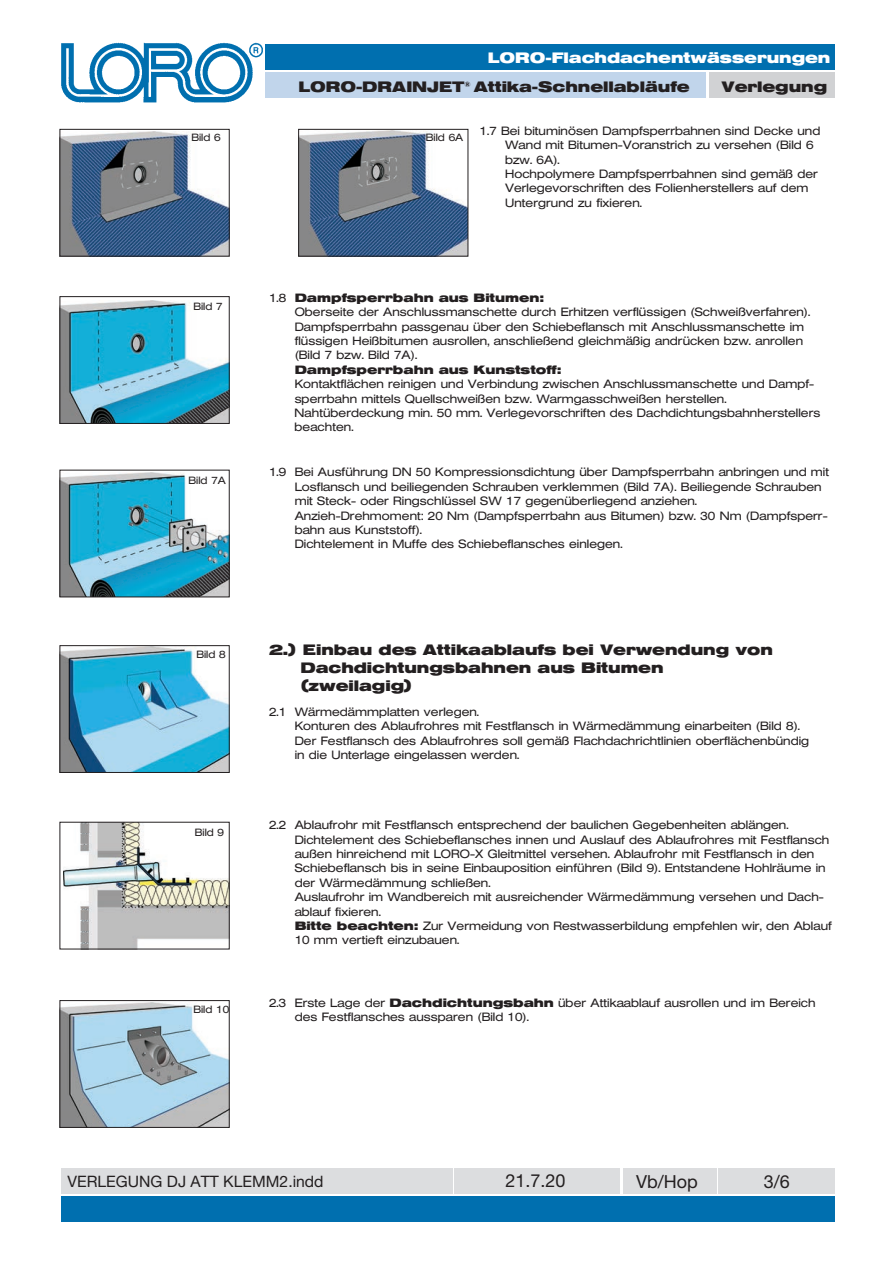
<style>
.page{position:relative;width:893px;height:1263px;background:#fff}
.page>*{position:absolute;margin:0;border:0;box-sizing:border-box;transform-origin:0 0}
.t1{font:18px "Helvetica Neue LT Std";color:#231f20}
.t2{font:15.75px "Helvetica Neue LT Std";color:#231f20}
.t3{font:700 15px/18px "Helvetica Extended BQ";color:#231f20}
.t4{font:700 15px "Helvetica Extended BQ";color:#fff}
.t5{font:300 12px/14.4px "Helvetica Extended BQ";color:#231f20}
.t6{font:700 12px "Helvetica Extended BQ";color:#231f20}
.t7{font:300 10.5px "Helvetica Extended BQ";color:#231f20}
.s1{font-weight:700}
</style>
<div class="page">
<img style="left:61px;top:42px;width:202px;height:61px">
<div style="left:266px;top:45px;width:569px;height:25px;background:#006faf"></div>
<div style="left:709px;top:72px;width:126px;height:26px;background:#d1d2d4"></div>
<div style="left:266px;top:72px;width:440px;height:26px;background:#c1d5eb"></div>
<div style="left:61px;top:1196px;width:774px;height:26px;background:#006faf"></div>
<div style="left:61px;top:1168px;width:391px;height:25px;background:#dcdddf"></div>
<div style="left:454px;top:1168px;width:166px;height:25px;background:#dcdddf"></div>
<div style="left:623px;top:1168px;width:93px;height:25px;background:#dcdddf"></div>
<div style="left:719px;top:1168px;width:116px;height:25px;background:#dcdddf"></div>
<img style="left:62px;top:301px;width:166px;height:121px">
<div style="left:60px;top:296px;width:170px;height:128px;border:1px solid #231f20"></div>
<img style="left:62px;top:473px;width:166px;height:122px">
<div style="left:60px;top:470px;width:170px;height:127px;border:1px solid #231f20"></div>
<img style="left:62px;top:647px;width:166px;height:124px">
<div style="left:60px;top:645px;width:170px;height:128px;border:1px solid #231f20"></div>
<img style="left:64px;top:824px;width:164px;height:123px">
<div style="left:60px;top:822px;width:170px;height:127px;border:1px solid #231f20"></div>
<img style="left:62px;top:1002px;width:166px;height:124px">
<div style="left:60px;top:1000px;width:170px;height:128px;border:1px solid #231f20"></div>
<img style="left:62px;top:131px;width:166px;height:124px">
<div style="left:60px;top:129px;width:170px;height:128px;border:1px solid #231f20"></div>
<img style="left:300px;top:131px;width:166px;height:124px">
<div style="left:298px;top:129px;width:170px;height:128px;border:1px solid #231f20"></div>
<p class="t4" style="left:488px;top:49px;width:344px">LORO-Flachdachentwässerungen</p>
<p class="t3" style="left:298px;top:78px;width:393px">LORO-DRAINJET<sup>®</sup> Attika-Schnellabläufe</p>
<p class="t3" style="left:722px;top:78px;width:107px">Verlegung</p>
<p class="t7" style="left:191px;top:132px;width:31px">Bild 6</p>
<p class="t7" style="left:426px;top:131px;width:39px">Bild 6A</p>
<p class="t5" style="left:505px;top:124px;width:317px;text-indent:-26px">1.7 Bei bituminösen Dampfsperrbahnen sind Decke und Wand mit Bitumen-Voranstrich zu versehen (Bild 6 bzw. 6A).<br>Hochpolymere Dampfsperrbahnen sind gemäß der Verlegevorschriften des Folienherstellers auf dem Untergrund zu fixieren.</p>
<p class="t7" style="left:193px;top:300px;width:31px">Bild 7</p>
<p class="t7" style="left:189px;top:474px;width:39px">Bild 7A</p>
<p class="t7" style="left:196px;top:649px;width:31px">Bild 8</p>
<p class="t7" style="left:195px;top:827px;width:31px">Bild 9</p>
<p class="t7" style="left:193px;top:1003px;width:37px">Bild 10</p>
<p class="t5" style="left:295px;top:291px;width:517px;text-indent:-26px">1.8 <span class="s1">Dampfsperrbahn aus Bitumen:<br></span>Oberseite der Anschlussmanschette durch Erhitzen verflüssigen (Schweißverfahren).<br>Dampfsperrbahn passgenau über den Schiebeflansch mit Anschlussmanschette im flüssigen Heißbitumen ausrollen, anschließend gleichmäßig andrücken bzw. anrollen (Bild 7 bzw. Bild 7A).</p>
<p class="t6" style="left:295px;top:363px;width:268px">Dampfsperrbahn aus Kunststoff:</p>
<p class="t5" style="left:295px;top:377px;width:527px">Kontaktflächen reinigen und Verbindung zwischen Anschlussmanschette und Dampf&shy;sperrbahn mittels Quellschweißen bzw. Warmgasschweißen herstellen.<br>Nahtüberdeckung min. 50 mm. Verlegevorschriften des Dachdichtungsbahnherstellers beachten.</p>
<p class="t5" style="left:295px;top:465px;width:536px;text-indent:-26px">1.9 Bei Ausführung DN 50 Kompressionsdichtung über Dampfsperrbahn anbringen und mit Losflansch und beiliegenden Schrauben verklemmen (Bild 7A). Beiliegende Schrauben mit Steck- oder Ringschlüssel SW 17 gegenüberliegend anziehen.<br>Anzieh-Drehmoment: 20 Nm (Dampfsperrbahn aus Bitumen) bzw. 30 Nm (Dampfsperr&shy;bahn aus Kunststoff).<br>Dichtelement in Muffe des Schiebeflansches einlegen.</p>
<p class="t3" style="left:300px;top:641px;width:474px;text-indent:-31px">2.) Einbau des Attikaablaufs bei Verwendung von<br>Dachdichtungsbahnen aus Bitumen (zweilagig)</p>
<p class="t5" style="left:295px;top:705px;width:516px;text-indent:-26px">2.1 Wärmedämmplatten verlegen.<br>Konturen des Ablaufrohres mit Festflansch in Wärmedämmung einarbeiten (Bild 8).<br>Der Festflansch des Ablaufrohres soll gemäß Flachdachrichtlinien oberflächenbündig in die Unterlage eingelassen werden.</p>
<p class="t5" style="left:295px;top:818px;width:539px;text-indent:-26px">2.2 Ablaufrohr mit Festflansch entsprechend der baulichen Gegebenheiten ablängen.<br>Dichtelement des Schiebeflansches innen und Auslauf des Ablaufrohres mit Festflansch außen hinreichend mit LORO-X Gleitmittel versehen. Ablaufrohr mit Festflansch in den Schiebeflansch bis in seine Einbauposition einführen (Bild 9). Entstandene Hohlräume in der Wärmedämmung schließen.<br>Auslaufrohr im Wandbereich mit ausreichender Wärmedämmung versehen und Dach&shy;ablauf fixieren.<br><span class="s1">Bitte beachten:</span> Zur Vermeidung von Restwasserbildung empfehlen wir, den Ablauf 10 mm vertieft einzubauen.</p>
<p class="t5" style="left:295px;top:996px;width:522px;text-indent:-26px">2.3 Erste Lage der <span class="s1">Dachdichtungsbahn</span> über Attikaablauf ausrollen und im Bereich des Festflansches aussparen (Bild 10).</p>
<h2 class="t2" style="left:67px;top:1172px;width:258px">VERLEGUNG DJ ATT KLEMM2.indd</h2>
<h1 class="t1" style="left:505px;top:1170px;width:62px">21.7.20</h1>
<h1 class="t1" style="left:636px;top:1170px;width:63px">Vb/Hop</h1>
<h1 class="t1" style="left:764px;top:1171px;width:28px">3/6</h1>
</div>
